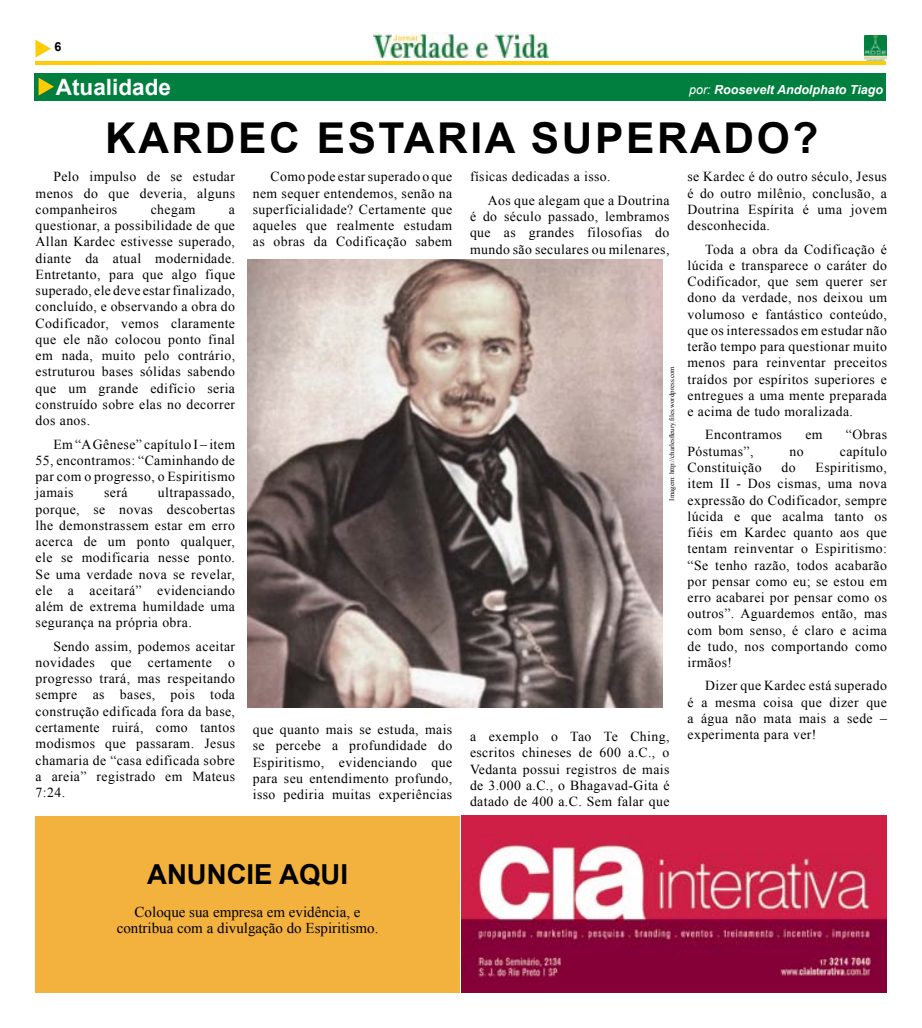
<style>
.page{position:relative;width:922px;height:1028px;background:#fff}
.page>*{position:absolute;margin:0;border:0;box-sizing:border-box;transform-origin:0 0}
.t1{font:700 42.5px "Arial";color:#000}
.t2{font:700 27.5px "Arial";color:#000}
.t3{font:700 22.5px "Arial";color:#fff}
.t4{font:15px/16.2px "Times New Roman";color:#000;text-align:center}
.t5{font:13.75px/16.2px "Times New Roman";letter-spacing:.03em;color:#000;text-align:justify}
.t6{font:italic 700 12.5px "Arial";color:#fff}
.t7{font:700 12.5px "Arial";color:#000}
.t8{font:6.88px "Times New Roman";color:#000}
.s1{font-weight:400}
</style>
<div class="page">
<hr style="left:36px;top:61px;width:850px;height:4px;background:#ffcb05">
<svg style="left:35px;top:40px;width:16px;height:18px"></svg>
<img style="left:864px;top:35px;width:22px;height:25px">
<img style="left:373px;top:32px;width:175px;height:26px">
<div style="left:34px;top:73px;width:852px;height:27px;background:#007f3e"></div>
<svg style="left:39px;top:78px;width:15px;height:18px"></svg>
<img style="left:461px;top:815px;width:425px;height:177px">
<img style="left:247px;top:259px;width:415px;height:448px">
<div style="left:35px;top:816px;width:424px;height:176px;background:#f3b13e"></div>
<p class="t7" style="left:55px;top:39px;width:8px">6</p>
<h3 class="t3" style="left:56px;top:72px;width:117px">ATUALIDADE</h3>
<p class="t6" style="left:689px;top:81px;width:195px"><span class="s1">por:</span> Roosevelt Andolphato Tiago</p>
<h1 class="t1" style="left:105px;top:110px;width:67px">KARDEC</h1>
<h1 class="t1" style="left:316px;top:110px;width:29px">ESTARIA</h1>
<h1 class="t1" style="left:531px;top:110px;width:33px">SUPERADO</h1>
<h1 class="t1" style="left:792px;top:110px;width:27px">?</h1>
<p class="t5" style="left:36px;top:168px;width:201px;text-indent:18px">Pelo impulso de se estudar menos do que deveria, alguns companheiros</p>
<p class="t5" style="left:253px;top:168px;width:201px;text-indent:18px">Como pode estar superado o que nem sequer entendemos, senão na superficialidade? Certamente que aqueles que realmente estudam as obras da Codificação sabem</p>
<p class="t5" style="left:487px;top:165px;width:183px;line-height:23.4px;text-indent:-18px">físicas dedicadas a isso.<br>Aos que alegam que a Doutrina</p>
<p class="t5" style="left:470px;top:208px;width:201px">é do século passado, lembramos que as grandes filosofias do mundo são seculares ou milenares,</p>
<p class="t5" style="left:687px;top:168px;width:201px">se Kardec é do outro século, Jesus é do outro milênio, conclusão, a Doutrina Espírita é uma jovem desconhecida.</p>
<p class="t5" style="left:687px;top:240px;width:201px;text-indent:18px">Toda a obra da Codificação é lúcida e transparece o caráter do Codificador, que sem querer ser dono da verdade, nos deixou um volumoso e fantástico conteúdo, que os interessados em estudar não terão tempo para questionar muito menos para reinventar preceitos traídos por espíritos superiores e entregues a uma mente preparada e acima de tudo moralizada.</p>
<p class="t5" style="left:705px;top:426px;width:78px">Encontramos</p>
<p class="t5" style="left:805px;top:426px;width:19px">em</p>
<p class="t5" style="left:845px;top:426px;width:43px">“Obras</p>
<p class="t5" style="left:687px;top:443px;width:67px">Póstumas”,</p>
<p class="t5" style="left:789px;top:443px;width:16px">no</p>
<p class="t5" style="left:839px;top:443px;width:49px">capítulo</p>
<p class="t5" style="left:687px;top:459px;width:76px">Constituição</p>
<p class="t5" style="left:781px;top:459px;width:16px">do</p>
<p class="t5" style="left:151px;top:201px;width:46px">chegam</p>
<p class="t5" style="left:36px;top:201px;width:201px;text-indent:193px">a questionar, a possibilidade de que Allan Kardec estivesse superado, diante da atual modernidade.<br>Entretanto, para que algo fique superado, ele deve estar finalizado, concluído, e observando a obra do Codificador, vemos claramente que ele não colocou ponto final em nada, muito pelo contrário, estruturou bases sólidas sabendo que um grande edifício seria construído sobre elas no decorrer dos anos.</p>
<p class="t5" style="left:36px;top:435px;width:201px;text-indent:18px">Em “A Gênese” capítulo I – item 55, encontramos: “Caminhando de par com o progresso, o Espiritismo jamais</p>
<p class="t8" style="left:667px;top:500px;width:136px;rotate:-90deg">Imagem: http://charlesfleury.files.wordpress.com</p>
<p class="t5" style="left:687px;top:459px;width:201px;text-indent:128px">Espiritismo, item II - Dos cismas, uma nova expressão do Codificador, sempre lúcida e que acalma tanto os fiéis em Kardec quanto aos que tentam reinventar o Espiritismo: “Se tenho razão, todos acabarão por pensar como eu; se estou em erro acabarei por pensar como os outros”. Aguardemos então, mas com bom senso, é claro e acima de tudo, nos comportando como irmãos!</p>
<p class="t5" style="left:687px;top:677px;width:201px;text-indent:18px">Dizer que Kardec está superado é a mesma coisa que dizer que a água não mata mais a sede – experimenta para ver!</p>
<p class="t5" style="left:36px;top:484px;width:201px;text-indent:122px">ultrapassado, porque, se novas descobertas lhe demonstrassem estar em erro acerca de um ponto qualquer, ele se modificaria nesse ponto.<br>Se uma verdade nova se revelar, ele a aceitará” evidenciando além de extrema humildade uma segurança na própria obra.</p>
<p class="t5" style="left:36px;top:637px;width:201px;text-indent:18px">Sendo assim, podemos aceitar novidades que certamente o progresso trará, mas respeitando sempre as bases, pois toda construção edificada fora da base, certamente ruirá, como tantos modismos que passaram. Jesus chamaria de “casa edificada sobre a areia” registrado em Mateus 7:24.</p>
<p class="t5" style="left:104px;top:484px;width:25px">será</p>
<p class="t5" style="left:253px;top:721px;width:201px">que quanto mais se estuda, mais se percebe a profundidade do Espiritismo, evidenciando que para seu entendimento profundo, isso pediria muitas experiências</p>
<p class="t5" style="left:470px;top:728px;width:201px">a exemplo o Tao Te Ching, escritos chineses de 600 a.C., o Vedanta possui registros de mais de 3.000 a.C., o Bhagavad-Gita é datado de 400 a.C. Sem falar que</p>
<h2 class="t2" style="left:147px;top:856px;width:202px">ANUNCIE AQUI</h2>
<p class="t4" style="left:117px;top:903px;width:263px">Coloque sua empresa em evidência, e contribua com a divulgação do Espiritismo.</p>
</div>
